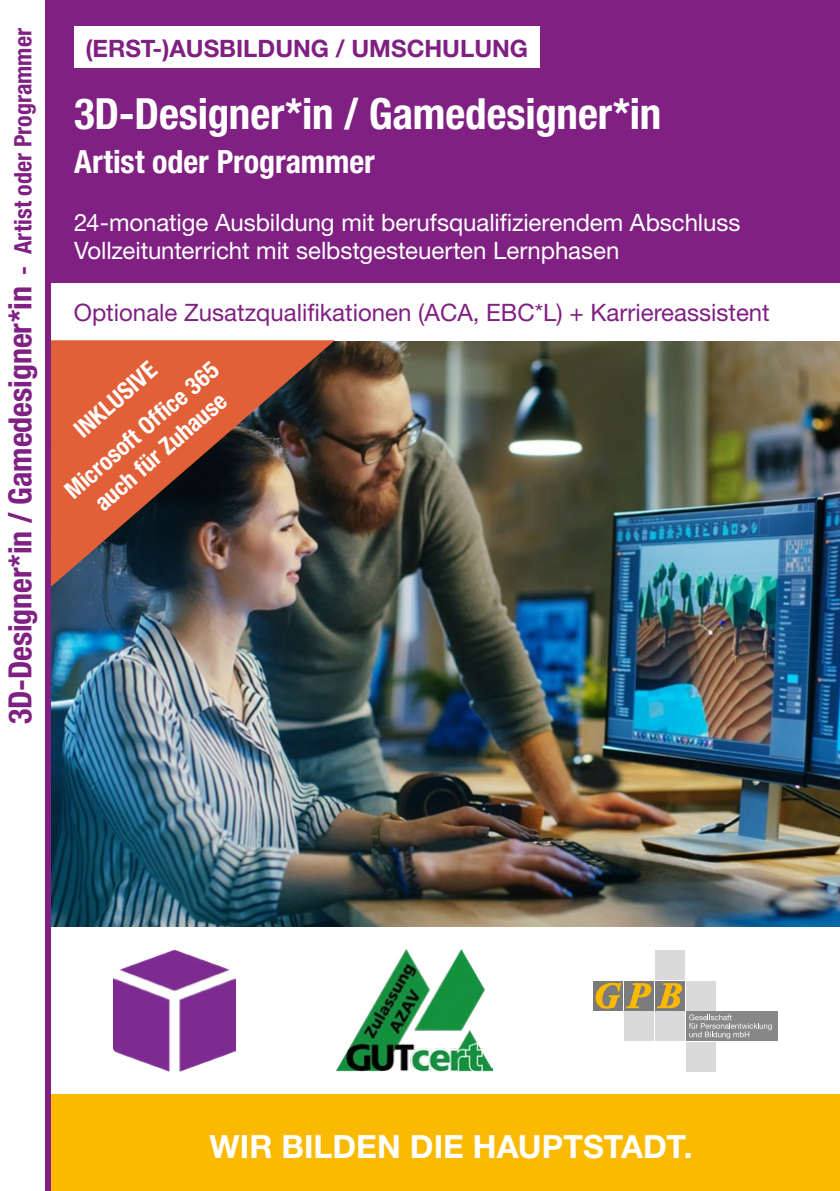
<style>
.page{position:relative;width:840px;height:1191px;background:#fff}
.page>*{position:absolute;margin:0;border:0;box-sizing:border-box;transform-origin:0 0}
.t1{font:700 condensed 43px "Helvetica Neue LT";letter-spacing:-.005em;color:#fff}
.t2{font:700 condensed 32px "Helvetica Neue LT";letter-spacing:-.005em;color:#7f2082}
.t3{font:700 32px "Helvetica Neue LT";color:#fff}
.t4{font:700 condensed 32px "Helvetica Neue LT";color:#fff}
.t5{font:24px/28.8px "Helvetica Neue LT";letter-spacing:-.005em;color:#fff}
.t6{font:24px "Helvetica Neue LT";color:#7f2082}
.t7{font:700 condensed 24px/40.2px "Helvetica Neue LT";color:#fff;text-align:center}
.t8{font:700 24px "Helvetica Neue LT";color:#7f2082}
.s1{font-size:24px}
</style>
<div class="page">
<img style="left:51px;top:340px;width:788px;height:587px">
<div style="left:45px;top:0;width:794px;height:283px;background:#7f2082"></div>
<div style="left:51px;top:1094px;width:788px;height:97px;background:#fbba00"></div>
<div style="left:74px;top:27px;width:465px;height:41px;background:#fff"></div>
<img style="left:51px;top:340px;width:283px;height:246px">
<div style="left:45px;top:0;width:6px;height:1191px;background:#7f2082"></div>
<div style="left:624px;top:1011px;width:29px;height:30px;background:#dadada"></div>
<div style="left:654px;top:1011px;width:30px;height:30px;background:#dadada"></div>
<div style="left:624px;top:980px;width:29px;height:30px;background:#7c7b7b"></div>
<svg style="left:593px;top:981px;width:29px;height:29px"></svg>
<div style="left:685px;top:980px;width:30px;height:30px;background:#dadada"></div>
<div style="left:654px;top:980px;width:30px;height:30px;background:#7c7b7b"></div>
<div style="left:685px;top:1011px;width:91px;height:30px;background:#878787"></div>
<div style="left:685px;top:1042px;width:30px;height:30px;background:#dadada"></div>
<div style="left:654px;top:950px;width:30px;height:29px;background:#dadada"></div>
<svg style="left:689px;top:1014px;width:82px;height:24px"></svg>
<svg style="left:595px;top:983px;width:25px;height:25px"></svg>
<svg style="left:626px;top:983px;width:24px;height:24px"></svg>
<svg style="left:657px;top:983px;width:24px;height:24px"></svg>
<img style="left:336px;top:950px;width:156px;height:122px">
<img style="left:114px;top:950px;width:121px;height:121px">
<h2 class="t2" style="left:1px;top:724px;width:697px;rotate:-90deg">3D-Designer*in / Gamedesigner*in <span class="s1">- Artist oder Programmer</span></h2>
<p class="t8" style="left:85px;top:33px;width:444px">(ERST-)AUSBILDUNG / UMSCHULUNG</p>
<h1 class="t1" style="left:74px;top:87px;width:588px">3D-Designer*in / Gamedesigner*in</h1>
<h2 class="t4" style="left:74px;top:142px;width:302px">Artist oder Programmer</h2>
<p class="t5" style="left:74px;top:207px;width:667px">24-monatige Ausbildung mit berufsqualifizierendem Abschluss<br>Vollzeitunterricht mit selbstgesteuerten Lernphasen</p>
<p class="t6" style="left:74px;top:298px;width:697px">Optionale Zusatzqualifikationen (ACA, EBC*L) + Karriereassistent</p>
<p class="t7" style="left:29px;top:448px;width:196px;rotate:-41deg">INKLUSIVE<br>Microsoft Offi ce 365</p>
<p class="t7" style="left:85px;top:490px;width:167px;rotate:-41deg">auch für Zuhause</p>
<h2 class="t3" style="left:209px;top:1127px;width:484px">WIR BILDEN DIE HAUPTSTADT.</h2>
</div>
